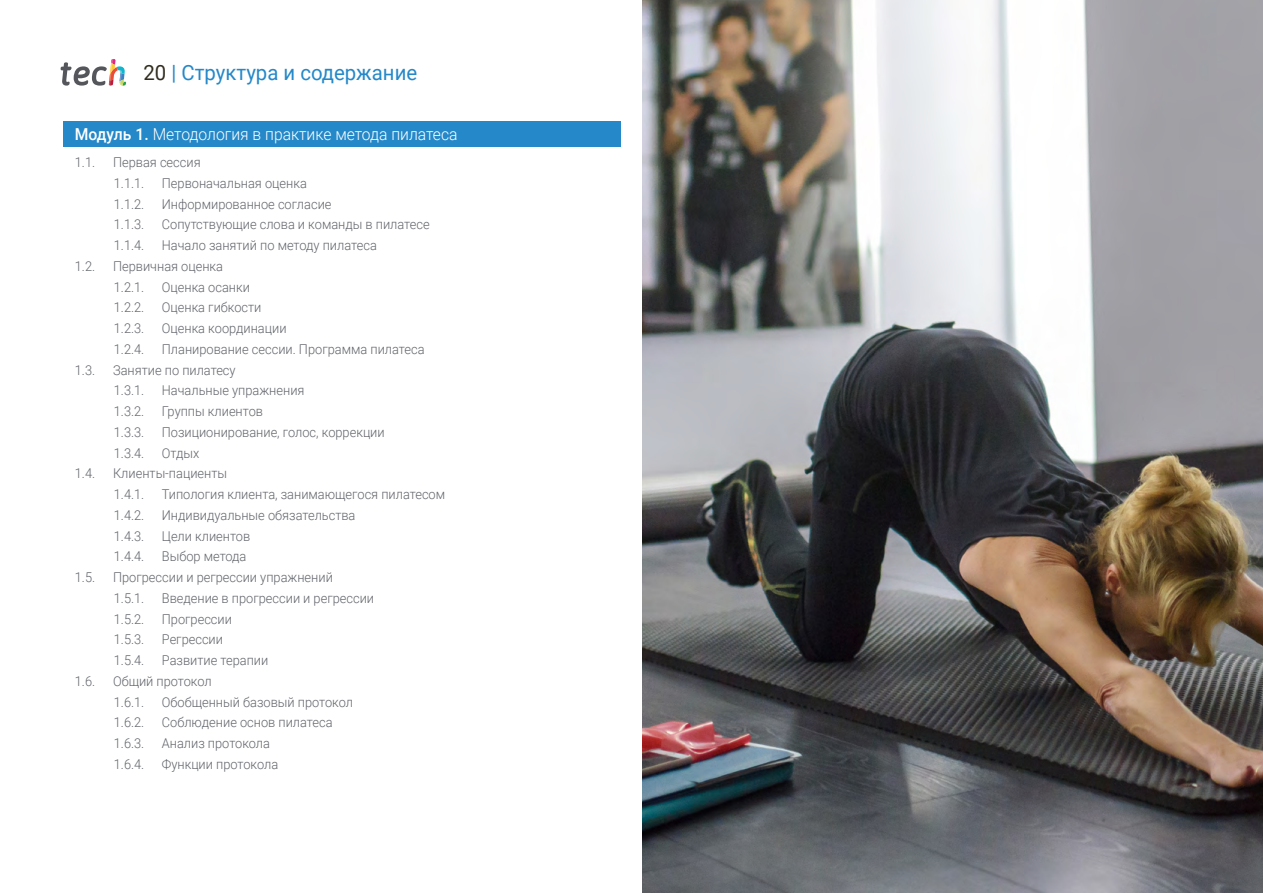
<style>
.page{position:relative;width:1263px;height:893px;background:#fff}
.page>*{position:absolute;margin:0;border:0;box-sizing:border-box;transform-origin:0 0}
.t1{font:21px "Roboto";color:#2488c9}
.t2{font:300 16.5px "Roboto";color:#fff;scale:.95 1}
.t3{font:300 13.5px/20.7px "Roboto";color:#61646a;scale:.95 1}
.s1{color:#312e20}
.s2{font-weight:500}
</style>
<div class="page">
<svg style="left:61px;top:59px;width:65px;height:27px"></svg>
<div style="left:64px;top:121px;width:557px;height:25px;background:#2488c9"></div>
<img style="left:642px;top:0;width:621px;height:893px">
<h1 class="t1" style="left:144px;top:57px;width:275px"><span class="s1">20</span> | Структура и содержание</h1>
<p class="t2" style="left:75px;top:123px;width:404px"><span class="s2">Модуль 1.</span> Методология в практике метода пилатеса</p>
<p class="t3" style="left:75px;top:151px;width:23px">1.1.</p>
<p class="t3" style="left:113px;top:151px;width:94px">Первая сессия<br>1.1.1.</p>
<p class="t3" style="left:162px;top:172px;width:154px">Первоначальная оценка</p>
<p class="t3" style="left:114px;top:193px;width:34px">1.1.2.</p>
<p class="t3" style="left:162px;top:193px;width:180px">Информированное согласие</p>
<p class="t3" style="left:114px;top:214px;width:34px">1.1.3.</p>
<p class="t3" style="left:162px;top:214px;width:283px">Сопутствующие слова и команды в пилатесе</p>
<p class="t3" style="left:114px;top:234px;width:34px">1.1.4.</p>
<p class="t3" style="left:162px;top:234px;width:228px">Начало занятий по методу пилатеса</p>
<p class="t3" style="left:75px;top:255px;width:23px">1.2.</p>
<p class="t3" style="left:113px;top:255px;width:117px">Первичная оценка<br>1.2.1.</p>
<p class="t3" style="left:162px;top:276px;width:94px">Оценка осанки</p>
<p class="t3" style="left:114px;top:297px;width:34px">1.2.2.</p>
<p class="t3" style="left:162px;top:297px;width:106px">Оценка гибкости</p>
<p class="t3" style="left:114px;top:317px;width:34px">1.2.3.</p>
<p class="t3" style="left:162px;top:317px;width:133px">Оценка координации</p>
<p class="t3" style="left:114px;top:338px;width:34px">1.2.4.</p>
<p class="t3" style="left:162px;top:338px;width:278px">Планирование сессии. Программа пилатеса</p>
<p class="t3" style="left:75px;top:359px;width:23px">1.3.</p>
<p class="t3" style="left:113px;top:359px;width:131px">Занятие по пилатесу<br>1.3.1.</p>
<p class="t3" style="left:162px;top:380px;width:152px">Начальные упражнения</p>
<p class="t3" style="left:114px;top:400px;width:34px">1.3.2.</p>
<p class="t3" style="left:162px;top:400px;width:108px">Группы клиентов</p>
<p class="t3" style="left:114px;top:421px;width:34px">1.3.3.</p>
<p class="t3" style="left:162px;top:421px;width:236px">Позиционирование, голос, коррекции</p>
<p class="t3" style="left:114px;top:442px;width:34px">1.3.4.</p>
<p class="t3" style="left:162px;top:442px;width:41px">Отдых</p>
<p class="t3" style="left:75px;top:463px;width:23px">1.4.</p>
<p class="t3" style="left:113px;top:463px;width:122px">Клиенты-пациенты<br>1.4.1.</p>
<p class="t3" style="left:162px;top:483px;width:300px">Типология клиента, занимающегося пилатесом</p>
<p class="t3" style="left:114px;top:504px;width:34px">1.4.2.</p>
<p class="t3" style="left:162px;top:504px;width:205px">Индивидуальные обязательства</p>
<p class="t3" style="left:114px;top:525px;width:34px">1.4.3.</p>
<p class="t3" style="left:162px;top:525px;width:95px">Цели клиентов</p>
<p class="t3" style="left:114px;top:546px;width:34px">1.4.4.</p>
<p class="t3" style="left:162px;top:546px;width:91px">Выбор метода</p>
<p class="t3" style="left:75px;top:566px;width:23px">1.5.</p>
<p class="t3" style="left:113px;top:566px;width:233px">Прогрессии и регрессии упражнений<br>1.5.1.</p>
<p class="t3" style="left:162px;top:587px;width:225px">Введение в прогрессии и регрессии</p>
<p class="t3" style="left:114px;top:608px;width:34px">1.5.2.</p>
<p class="t3" style="left:162px;top:608px;width:75px">Прогрессии</p>
<p class="t3" style="left:114px;top:629px;width:34px">1.5.3.</p>
<p class="t3" style="left:162px;top:629px;width:66px">Регрессии</p>
<p class="t3" style="left:114px;top:649px;width:34px">1.5.4.</p>
<p class="t3" style="left:162px;top:649px;width:114px">Развитие терапии</p>
<p class="t3" style="left:75px;top:670px;width:23px">1.6.</p>
<p class="t3" style="left:113px;top:670px;width:105px">Общий протокол<br>1.6.1.</p>
<p class="t3" style="left:162px;top:691px;width:203px">Обобщенный базовый протокол</p>
<p class="t3" style="left:114px;top:712px;width:34px">1.6.2.</p>
<p class="t3" style="left:162px;top:712px;width:181px">Соблюдение основ пилатеса</p>
<p class="t3" style="left:114px;top:732px;width:34px">1.6.3.</p>
<p class="t3" style="left:162px;top:732px;width:115px">Анализ протокола</p>
<p class="t3" style="left:114px;top:753px;width:34px">1.6.4.</p>
<p class="t3" style="left:162px;top:753px;width:124px">Функции протокола</p>
</div>
